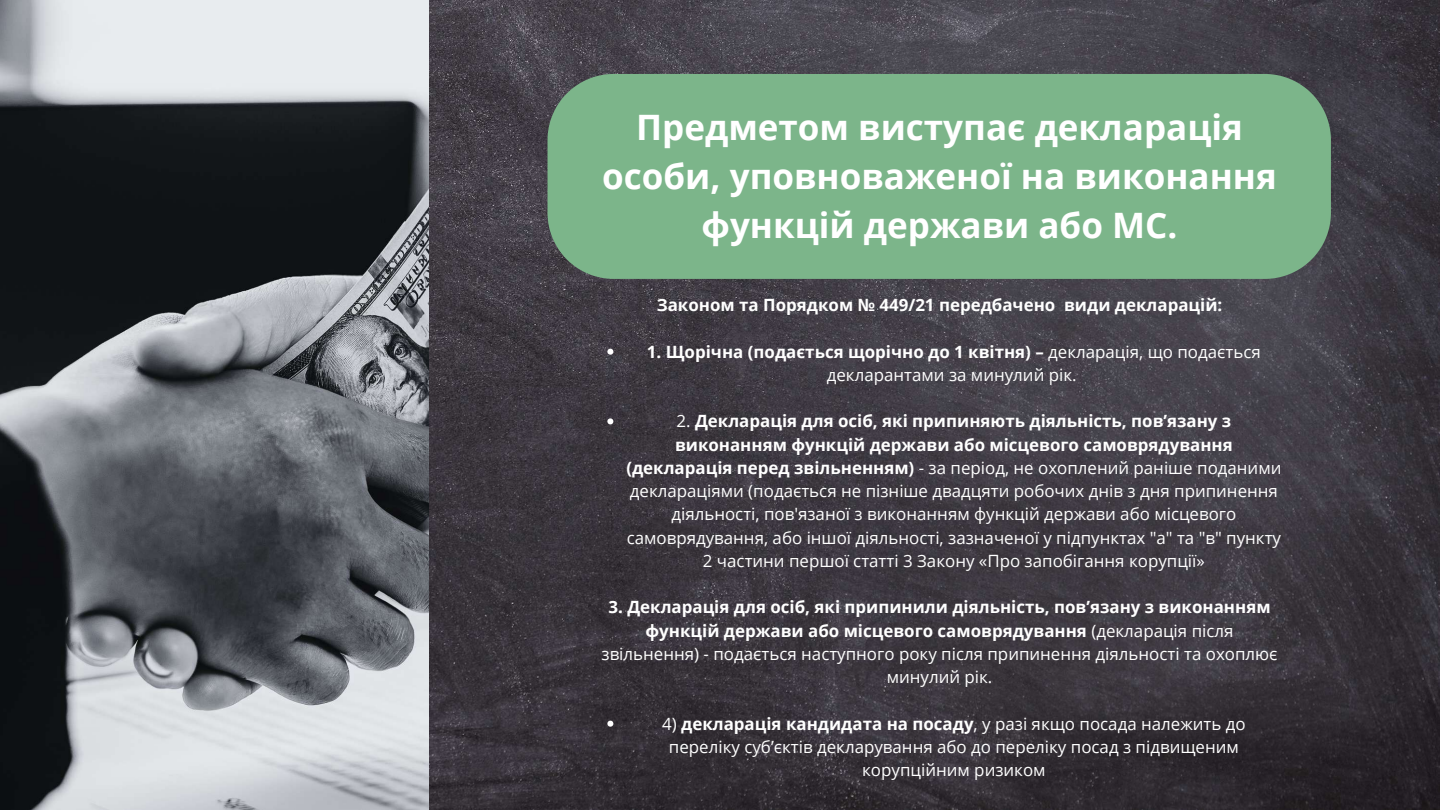
<style>
.page{position:relative;width:1440px;height:810px;background:#fff}
.page>*{position:absolute;margin:0;border:0;box-sizing:border-box;transform-origin:0 0}
.t1{font:700 35px/49px "Open Sans";color:#fff;text-align:center}
.t2{font:16.9px/23.2px "Open Sans";color:#fff;text-align:center}
.t3{font:700 16.9px/23.2px "Open Sans";color:#fff;text-align:center}
.s1{font-weight:700}
.s2{font-weight:400}
</style>
<div class="page">
<img style="left:429px;top:0;width:1011px;height:810px">
<img style="left:0;top:0;width:429px;height:810px">
<svg style="left:607px;top:349px;width:6px;height:6px"></svg>
<svg style="left:607px;top:418px;width:6px;height:6px"></svg>
<svg style="left:607px;top:721px;width:6px;height:6px"></svg>
<div style="left:548px;top:74px;width:783px;height:205px;background:#7cb58a"></div>
<h1 class="t1" style="left:602px;top:102px;width:676px">Предметом виступає декларація особи, уповноваженої на виконання функцій держави або МС.</h1>
<p class="t3" style="left:657px;top:293px;width:567px">Законом та Порядком № 449/21 передбачено види декларацій:</p>
<p class="t2" style="left:647px;top:340px;width:615px"><span class="s1">1. Щорічна (подається щорічно до 1 квітня) –</span> декларація, що подається декларантами за минулий рік.</p>
<p class="t2" style="left:626px;top:409px;width:657px">2. <span class="s1">Декларація для осіб, які припиняють діяльність, пов’язану з виконанням функцій держави або місцевого самоврядування (декларація перед звільненням)</span> - за період, не охоплений раніше поданими деклараціями (подається не пізніше двадцяти робочих днів з дня припинення діяльності, пов'язаної з виконанням функцій держави або місцевого самоврядування, або іншої діяльності, зазначеної у підпунктах "а" та "в" пункту 2 частини першої статті 3 Закону «Про запобігання корупції»</p>
<p class="t3" style="left:602px;top:595px;width:678px">3. Декларація для осіб, які припинили діяльність, пов’язану з виконанням функцій держави або місцевого самоврядування <span class="s2">(декларація після звільнення) - подається наступного року після припинення діяльності та охоплює минулий рік.</span></p>
<p class="t2" style="left:662px;top:712px;width:585px">4) <span class="s1">декларація кандидата на посаду</span>, у разі якщо посада належить до переліку суб’єктів декларування або до переліку посад з підвищеним корупційним ризиком</p>
</div>
